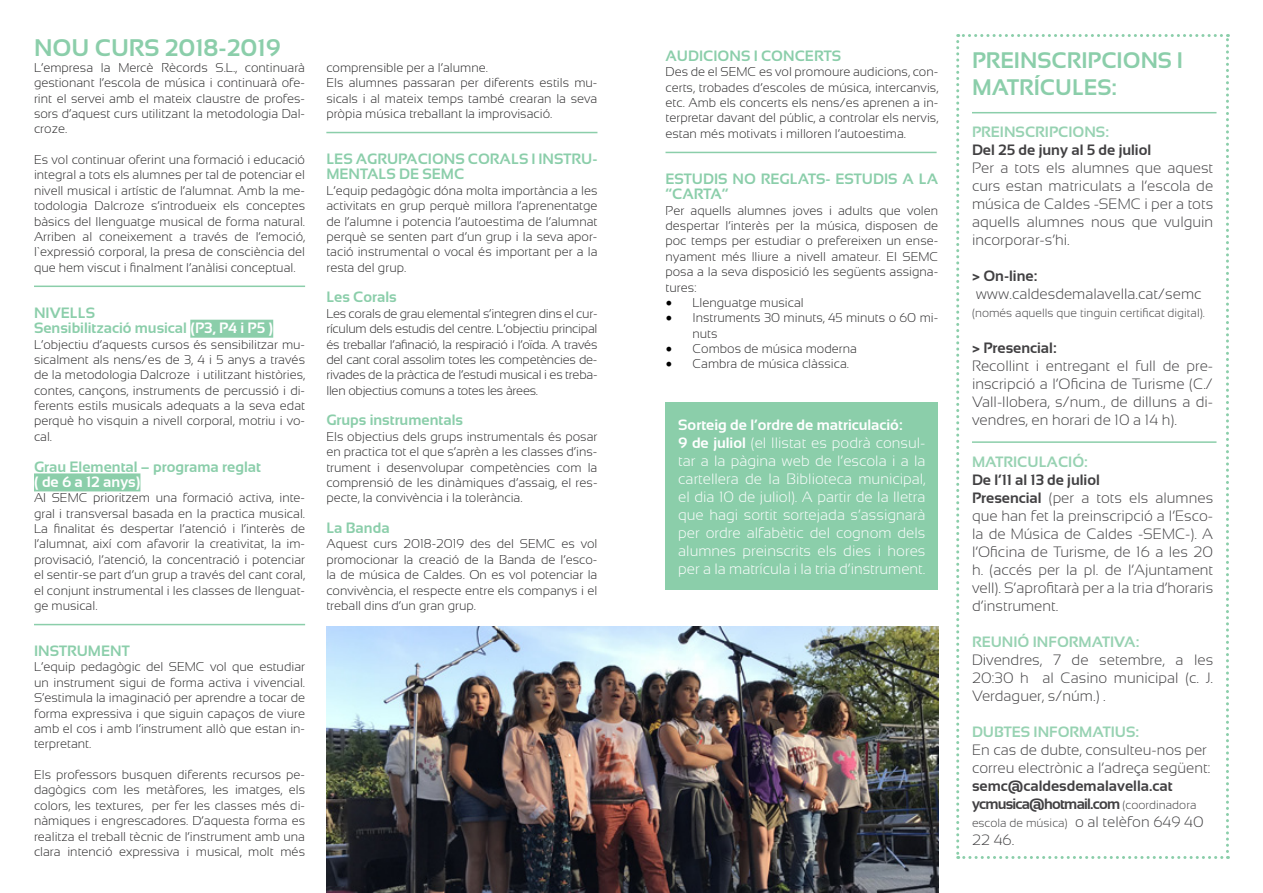
<style>
.page{position:relative;width:1263px;height:893px;background:#fff}
.page>*{position:absolute;margin:0;border:0;box-sizing:border-box;transform-origin:0 0}
.t1{font:700 24px "Sansation";color:#8bceaa}
.t2{font:700 22.5px/27px "Sansation";color:#8bceaa}
.t3{font:300 15px/18px "Sansation";color:#414042;text-align:justify}
.t4{font:300 15px/18px "Sansation";color:#fff}
.t5{font:700 15px/15.3px "Sansation";color:#8bceaa}
.t6{font:700 15px/18px "Sansation";color:#414042}
.t7{font:700 15px "Sansation";color:#97d2b2}
.t8{font:700 15px "Sansation";color:#fff}
.t9{font:300 12.75px/15.5px "Sansation";color:#292829;text-align:justify}
.t10{font:300 12px "Sansation";color:#414042}
.s1{color:#fff}
.s2{font-family:"Minion Pro";font-weight:400;font-size:18px;color:#000}
.s3{font-weight:700}
.s4{font-weight:300;font-size:12px}
.s5{font-size:15px}
</style>
<div class="page">
<div style="left:190px;top:320px;width:83px;height:18px;background:#8bceaa"></div>
<div style="left:34px;top:473px;width:106px;height:18px;background:#8bceaa"></div>
<hr style="left:34px;top:286px;width:271px;height:1px;background:#8bceaa">
<hr style="left:34px;top:624px;width:271px;height:1px;background:#8bceaa">
<hr style="left:326px;top:132px;width:271px;height:1px;background:#8bceaa">
<hr style="left:665px;top:152px;width:271px;height:1px;background:#8bceaa">
<div style="left:665px;top:402px;width:273px;height:187px;background:#8bceaa"></div>
<img style="left:326px;top:626px;width:612px;height:267px">
<svg style="left:956px;top:34px;width:273px;height:825px"></svg>
<h1 class="t1" style="left:34px;top:34px;width:248px">NOU CURS 2018-2019</h1>
<p class="t9" style="left:34px;top:60px;width:273px">L’empresa la Mercè Rècords S.L., continuarà gestionant l’escola de música i continuarà ofe&shy;rint el servei amb el mateix claustre de profes&shy;sors d’aquest curs utilitzant la metodologia Dal&shy;croze.</p>
<p class="t9" style="left:34px;top:152px;width:273px">Es vol continuar oferint una formació i educació integral a tots els alumnes per tal de potenciar el nivell musical i artístic de l’alumnat. Amb la me&shy;todologia Dalcroze s’introdueix els conceptes bàsics del llenguatge musical de forma natural.<br>Arriben al coneixement a través de l’emoció, l`expressió corporal, la presa de consciència del que hem viscut i finalment l’anàlisi conceptual.</p>
<p class="t5" style="left:34px;top:305px;width:241px">NIVELLS<br>Sensibilització musical <span class="s1">(P3, P4 i P5 )</span></p>
<p class="t9" style="left:34px;top:336px;width:273px">L’objectiu d’aquests cursos és sensibilitzar mu&shy;sicalment als nens/es de 3, 4 i 5 anys a través de la metodologia Dalcroze i utilitzant històries, contes, cançons, instruments de percussió i di&shy;ferents estils musicals adequats a la seva edat perquè ho visquin a nivell corporal, motriu i vo&shy;cal.</p>
<p class="t5" style="left:34px;top:459px;width:228px">Grau Elemental – programa reglat</p>
<p class="t8" style="left:34px;top:473px;width:108px">( de 6 a 12 anys)</p>
<p class="t9" style="left:34px;top:490px;width:273px">Al SEMC prioritzem una formació activa, inte&shy;gral i transversal basada en la practica musical.<br>La finalitat és despertar l’atenció i l’interès de l’alumnat, així com afavorir la creativitat, la im&shy;provisació, l’atenció, la concentració i potenciar el sentir-se part d’un grup a través del cant coral, el conjunt instrumental i les classes de llenguat&shy;ge musical.</p>
<p class="t5" style="left:34px;top:643px;width:97px">INSTRUMENT</p>
<p class="t9" style="left:34px;top:659px;width:273px">L’equip pedagògic del SEMC vol que estudiar un instrument sigui de forma activa i vivencial.<br>S’estimula la imaginació per aprendre a tocar de forma expressiva i que siguin capaços de viure amb el cos i amb l’instrument allò que estan in&shy;terpretant.</p>
<p class="t9" style="left:34px;top:767px;width:273px">Els professors busquen diferents recursos pe&shy;dagògics com les metàfores, les imatges, els colors, les textures, per fer les classes més di&shy;nàmiques i engrescadores. D’aquesta forma es realitza el treball tècnic de l’instrument amb una clara intenció expressiva i musical, molt més</p>
<p class="t9" style="left:326px;top:60px;width:273px;text-align:left">comprensible per a l’alumne.<br>Els alumnes passaran per diferents estils mu&shy;sicals i al mateix temps també crearan la seva pròpia música treballant la improvisació.</p>
<p class="t5" style="left:326px;top:151px;width:273px">LES AGRUPACIONS CORALS I INSTRU-<br>MENTALS DE SEMC</p>
<p class="t9" style="left:326px;top:183px;width:273px">L’equip pedagògic dóna molta importància a les activitats en grup perquè millora l’aprenentatge de l’alumne i potencia l’autoestima de l’alumnat perquè se senten part d’un grup i la seva apor&shy;tació instrumental o vocal és important per a la resta del grup.</p>
<p class="t5" style="left:326px;top:290px;width:72px">Les Corals</p>
<p class="t9" style="left:326px;top:306px;width:273px">Les corals de grau elemental s’integren dins el cur&shy;rículum dels estudis del centre. L’objectiu principal és treballar l’afinació, la respiració i l’oïda. A través del cant coral assolim totes les competències de&shy;rivades de la pràctica de l’estudi musical i es treba&shy;llen objectius comuns a totes les àrees.</p>
<p class="t5" style="left:326px;top:413px;width:138px">Grups instrumentals</p>
<p class="t9" style="left:326px;top:429px;width:273px">Els objectius dels grups instrumentals és posar en practica tot el que s’aprèn a les classes d’ins&shy;trument i desenvolupar competències com la comprensió de les dinàmiques d’assaig, el res&shy;pecte, la convivència i la tolerància.</p>
<p class="t5" style="left:326px;top:520px;width:65px">La Banda</p>
<p class="t9" style="left:326px;top:536px;width:273px">Aquest curs 2018-2019 des del SEMC es vol promocionar la creació de la Banda de l’esco&shy;la de música de Caldes. On es vol potenciar la convivència, el respecte entre els companys i el treball dins d’un gran grup.</p>
<p class="t5" style="left:665px;top:48px;width:177px">AUDICIONS I CONCERTS</p>
<p class="t9" style="left:665px;top:64px;width:274px">Des de el SEMC es vol promoure audicions, con&shy;certs, trobades d’escoles de música, intercanvis, etc. Amb els concerts els nens/es aprenen a in&shy;terpretar davant del públic, a controlar els nervis, estan més motivats i milloren l’autoestima.</p>
<p class="t5" style="left:665px;top:171px;width:274px">ESTUDIS NO REGLATS- ESTUDIS A LA “CARTA”</p>
<p class="t9" style="left:665px;top:203px;width:274px">Per aquells alumnes joves i adults que volen despertar l’interès per la música, disposen de poc temps per estudiar o prefereixen un ense&shy;nyament més lliure a nivell amateur. El SEMC posa a la seva disposició les següents assigna&shy;tures:</p>
<p class="t9" style="left:665px;top:295px;width:140px"><span class="s2">•</span> Llenguatge musical</p>
<p class="t9" style="left:692px;top:310px;width:247px;text-indent:-27px"><span class="s2">•</span> I nstruments 30 minuts, 45 minuts o 60 mi&shy;nuts</p>
<p class="t9" style="left:665px;top:341px;width:193px"><span class="s2">•</span> Combos de música moderna</p>
<p class="t9" style="left:665px;top:356px;width:185px"><span class="s2">•</span> Cambra de música clàssica.</p>
<p class="t4" style="left:678px;top:416px;width:249px"><span class="s3">Sorteig de l’ordre de matriculació:<br>9 de juliol</span> (el llistat es podrà consul&shy;tar a la pàgina web de l’escola i a la cartellera de la Biblioteca municipal, el dia 10 de juliol). A partir de la lletra que hagi sortit sortejada s’assignarà per ordre alfabètic del cognom dels alumnes preinscrits els dies i hores per a la matrícula i la tria d’instrument.</p>
<h2 class="t2" style="left:972px;top:47px;width:213px">PREINSCRIPCIONS I<br>MATRÍCULES:</h2>
<p class="t7" style="left:972px;top:123px;width:138px">PREINSCRIPCIONS:</p>
<p class="t6" style="left:972px;top:141px;width:181px">Del 25 de juny al 5 de juliol</p>
<p class="t3" style="left:972px;top:159px;width:243px">Per a tots els alumnes que aquest curs estan matriculats a l’escola de música de Caldes -SEMC i per a tots aquells alumnes nous que vulguin incorporar-s’hi.</p>
<p class="t6" style="left:972px;top:267px;width:67px">&gt; On-line:</p>
<p class="t3" style="left:976px;top:285px;width:227px">www.caldesdemalavella.cat/semc</p>
<p class="t10" style="left:972px;top:306px;width:234px">(només aquells que tinguin certificat digital).</p>
<p class="t6" style="left:972px;top:339px;width:86px">&gt; Presencial:</p>
<p class="t3" style="left:972px;top:357px;width:243px">Recollint i entregant el full de pre&shy;inscripció a l’Oficina de Turisme (C./ Vall-llobera, s/num., de dilluns a di&shy;vendres, en horari de 10 a 14 h).</p>
<p class="t7" style="left:972px;top:453px;width:117px">MATRICULACIÓ:</p>
<p class="t3" style="left:972px;top:471px;width:243px;text-align:left"><span class="s3">De l‘11 al 13 de juliol<br>Presencial</span> (per a tots els alumnes que han fet la preinscripció a l’Esco&shy;la de Música de Caldes -SEMC-). A l’Oficina de Turisme, de 16 a les 20 h. (accés per la pl. de l’Ajuntament vell). S’aprofitarà per a la tria d’horaris d’instrument.</p>
<p class="t7" style="left:972px;top:633px;width:169px">REUNIÓ INFORMATIVA:</p>
<p class="t3" style="left:972px;top:651px;width:243px">Divendres, 7 de setembre, a les 20:30 h al Casino municipal (c. J.<br>Verdaguer, s/núm.) .</p>
<p class="t7" style="left:972px;top:723px;width:169px">DUBTES INFORMATIUS:</p>
<p class="t3" style="left:972px;top:741px;width:240px">En cas de dubte, consulteu-nos per correu electrònic a l’adreça següent:</p>
<p class="t6" style="left:972px;top:777px;width:226px">semc@caldesdemalavella.cat ycmusica@hotmail.com <span class="s4">(coordinadora</span></p>
<p class="t10" style="left:972px;top:816px;width:233px">escola de música) <span class="s5">o al telèfon 649 40</span></p>
<p class="t3" style="left:972px;top:831px;width:44px">22 46.</p>
</div>
